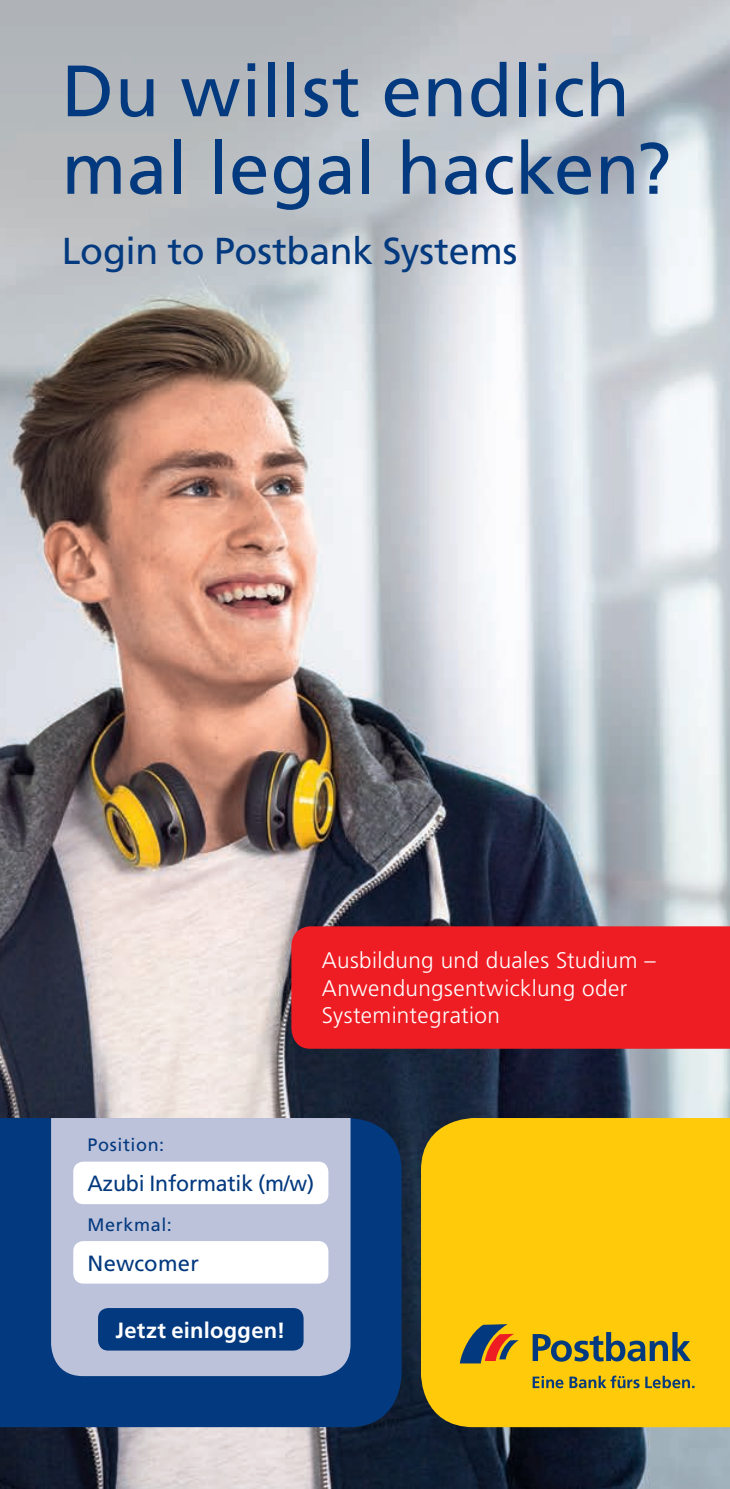
<style>
.page{position:relative;width:730px;height:1489px;background:#fff}
.page>*{position:absolute;margin:0;border:0;box-sizing:border-box;transform-origin:0 0}
.t1{font:72.5px/77.5px "Frutiger LT Std";letter-spacing:.005em;color:#03397e}
.t2{font:37.5px "Frutiger LT Std";letter-spacing:-.01em;color:#03397e}
.t3{font:300 22.5px/27.5px "Frutiger LT Std";letter-spacing:.015em;color:#fff}
.t4{font:22px "Frutiger LT Std";letter-spacing:-.01em;color:#03397e}
.t5{font:700 22px "Frutiger LT Std";letter-spacing:.015em;color:#fff}
.t6{font:22px "Frutiger LT Std";letter-spacing:.01em;color:#03397e}
.t7{font:18px "Frutiger LT Std";letter-spacing:.035em;color:#03397e}
</style>
<div class="page">
<img style="left:0;top:0;width:730px;height:1488px">
<div style="left:421px;top:1117px;width:309px;height:309px;background:#feca0a"></div>
<div style="left:0;top:1117px;width:402px;height:309px;background:#03397e"></div>
<div style="left:291px;top:926px;width:439px;height:122px;background:#ee1d23"></div>
<svg style="left:533px;top:1375px;width:161px;height:13px;background:#a99830"></svg>
<svg style="left:533px;top:1331px;width:158px;height:30px;background:#998f38"></svg>
<svg style="left:460px;top:1323px;width:59px;height:40px;background:#95783c"></svg>
<div style="left:51px;top:1117px;width:300px;height:258px;background:#bdc2db"></div>
<div style="left:98px;top:1307px;width:206px;height:43px;background:#03397e;border-radius:10px"></div>
<div style="left:73px;top:1161px;width:255px;height:43px;background:#fff;border-radius:10px"></div>
<div style="left:73px;top:1240px;width:255px;height:43px;background:#fff;border-radius:10px"></div>
<h1 class="t1" style="left:62px;top:53px;width:611px">Du willst endlich mal legal hacken?</h1>
<h2 class="t2" style="left:62px;top:228px;width:457px">Login to Postbank Systems</h2>
<p class="t3" style="left:322px;top:947px;width:335px">Ausbildung und duales Studium –<br>Anwendungsentwicklung oder<br>Systemintegration</p>
<p class="t7" style="left:87px;top:1134px;width:78px">Position:</p>
<p class="t4" style="left:87px;top:1170px;width:228px">Azubi Informatik (m/w)</p>
<p class="t7" style="left:87px;top:1214px;width:86px">Merkmal:</p>
<p class="t6" style="left:87px;top:1249px;width:113px">Newcomer</p>
<p class="t5" style="left:116px;top:1316px;width:171px">Jetzt einloggen!</p>
</div>
